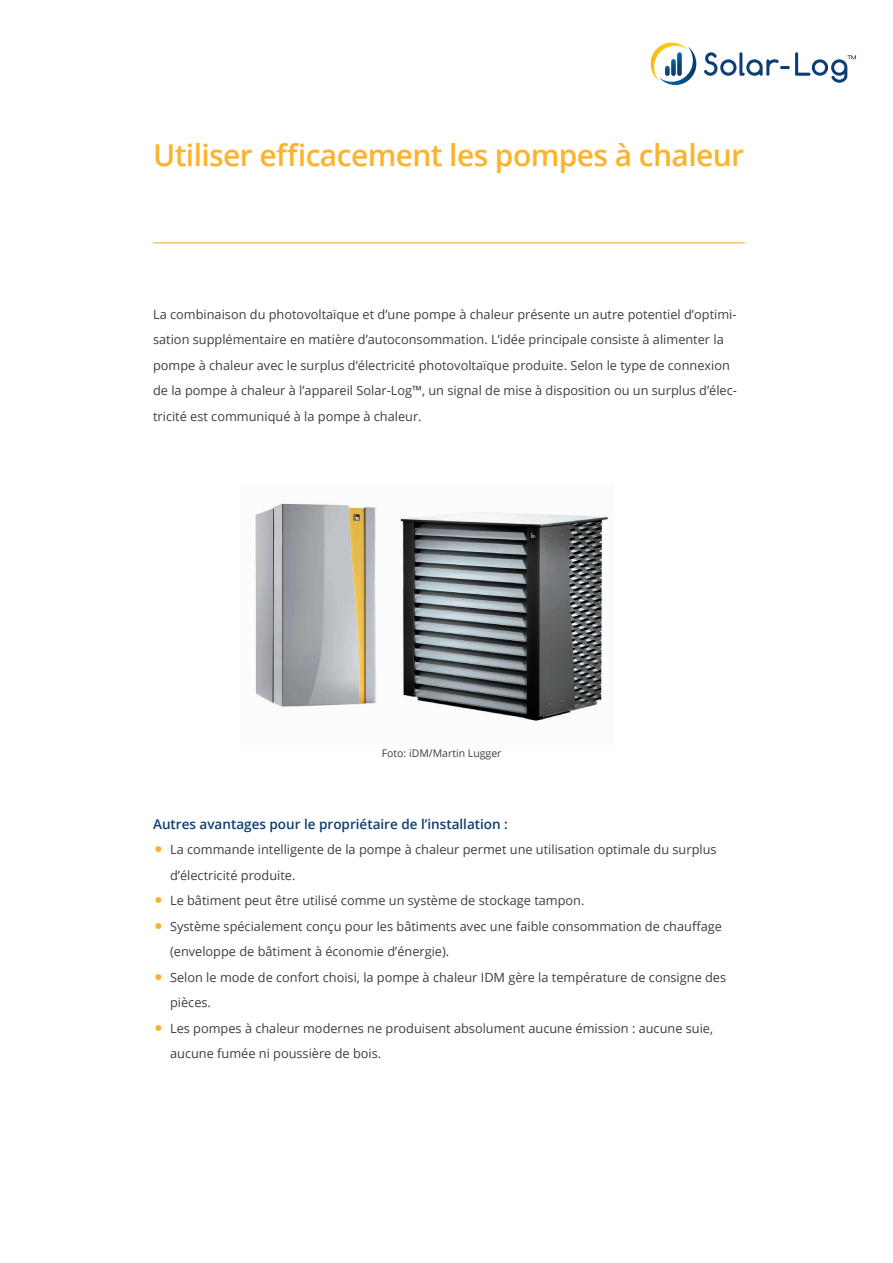
<style>
.page{position:relative;width:893px;height:1263px;background:#fff}
.page>*{position:absolute;margin:0;border:0;box-sizing:border-box;transform-origin:0 0}
.t1{font:600 30px "Open Sans";letter-spacing:-.02em;color:#fcb32c}
.t2{font:600 13.5px "Open Sans";color:#0b3e75}
.t3{font:12.75px/25.5px "Open Sans";color:#3e3e3f}
.t4{font:10.5px "Open Sans";color:#3e3e3f}
.s1{font-family:"Gotham";font-size:22.5px;color:#fcb32c}
</style>
<div class="page">
<svg style="left:704px;top:52px;width:152px;height:31px"></svg>
<svg style="left:651px;top:43px;width:46px;height:42px"></svg>
<hr style="left:153px;top:242px;width:592px;height:1px;background:#fcb32c">
<img style="left:255px;top:503px;width:354px;height:219px">
<h1 class="t1" style="left:153px;top:134px;width:593px">Utiliser efficacement les pompes à chaleur</h1>
<p class="t3" style="left:153px;top:301px;width:585px">La combinaison du photovoltaïque et d’une pompe à chaleur présente un autre potentiel d’optimi&shy;sation supplémentaire en matière d’autoconsommation. L’idée principale consiste à alimenter la pompe à chaleur avec le surplus d’électricité photovoltaïque produite. Selon le type de connexion de la pompe à chaleur à l’appareil Solar-Log™, un signal de mise à disposition ou un surplus d’élec&shy;tricité est communiqué à la pompe à chaleur.</p>
<p class="t4" style="left:382px;top:746px;width:121px">Foto: iDM/Martin Lugger</p>
<p class="t2" style="left:153px;top:815px;width:356px">Autres avantages pour le propriétaire de l’installation :</p>
<p class="t3" style="left:170px;top:837px;width:548px;text-indent:-17px"><span class="s1">•</span> La commande intelligente de la pompe à chaleur permet une utilisation optimale du surplus d’électricité produite.</p>
<p class="t3" style="left:153px;top:888px;width:433px"><span class="s1">•</span> Le bâtiment peut être utilisé comme un système de stockage tampon.</p>
<p class="t3" style="left:170px;top:913px;width:553px;text-indent:-17px"><span class="s1">•</span> Système spécialement conçu pour les bâtiments avec une faible consommation de chauffage (enveloppe de bâtiment à économie d’énergie).</p>
<p class="t3" style="left:170px;top:964px;width:558px;text-indent:-17px"><span class="s1">•</span> Selon le mode de confort choisi, la pompe à chaleur IDM gère la température de consigne des pièces.</p>
<p class="t3" style="left:170px;top:1015px;width:545px;text-indent:-17px"><span class="s1">•</span> Les pompes à chaleur modernes ne produisent absolument aucune émission : aucune suie, aucune fumée ni poussière de bois.</p>
</div>
